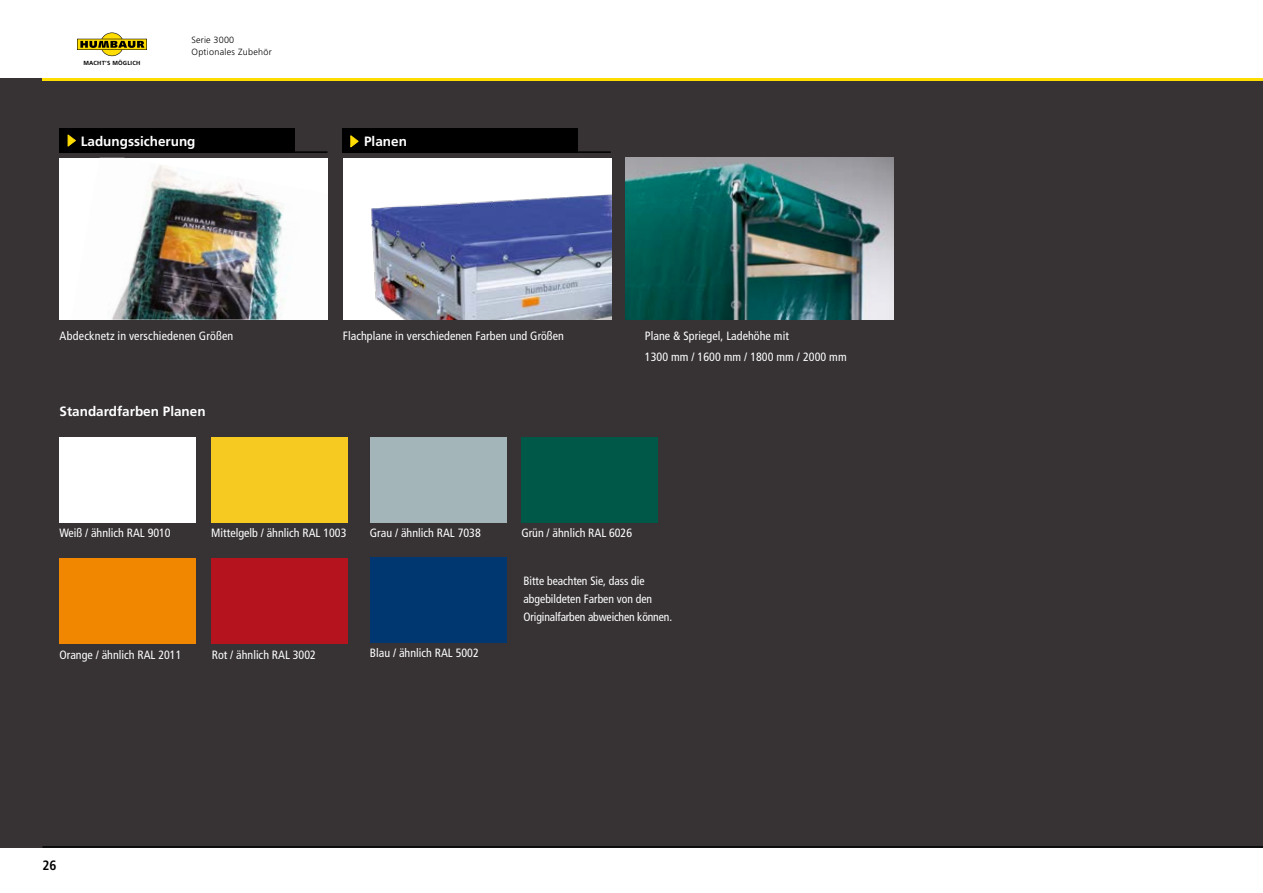
<style>
.page{position:relative;width:1263px;height:893px;background:#fff}
.page>*{position:absolute;margin:0;border:0;box-sizing:border-box;transform-origin:0 0}
.t1{font:13.5px "Frutiger LT 65 Bd";color:#fff}
.t2{font:13.5px "Frutiger LT 67 Bd Cn";color:#000}
.t3{font:12px/18px "Frutiger LT 57 Cn";color:#fff}
.t4{font:9px/12px "Frutiger LT 45 Lt";letter-spacing:.03em;color:#000}
.t5{font:700 5.85px "Frutiger";letter-spacing:.035em;color:#000}
</style>
<div class="page">
<div style="left:0;top:78px;width:1263px;height:770px;background:#373334"></div>
<img style="left:625px;top:158px;width:268px;height:162px">
<hr style="left:343px;top:151px;width:268px;height:2px;background:#000">
<img style="left:343px;top:158px;width:268px;height:162px">
<div style="left:343px;top:128px;width:235px;height:25px;background:#000"></div>
<svg style="left:350px;top:135px;width:9px;height:12px"></svg>
<div style="left:370px;top:437px;width:136px;height:85px;background:#a3b5b9"></div>
<div style="left:522px;top:437px;width:136px;height:85px;background:#005848"></div>
<div style="left:370px;top:558px;width:136px;height:85px;background:#003770"></div>
<div style="left:60px;top:437px;width:136px;height:85px;background:#fff"></div>
<div style="left:211px;top:437px;width:136px;height:85px;background:#f6ca21"></div>
<div style="left:60px;top:559px;width:136px;height:85px;background:#f18700"></div>
<div style="left:211px;top:559px;width:136px;height:85px;background:#b5131d"></div>
<hr style="left:60px;top:151px;width:267px;height:2px;background:#000">
<div style="left:60px;top:128px;width:235px;height:25px;background:#000"></div>
<svg style="left:68px;top:134px;width:8px;height:13px"></svg>
<div style="left:60px;top:158px;width:268px;height:162px;background:#fff"></div>
<img style="left:112px;top:165px;width:172px;height:155px">
<hr style="left:43px;top:846px;width:1220px;height:2px;background:#000">
<svg style="left:77px;top:33px;width:70px;height:23px"></svg>
<hr style="left:43px;top:78px;width:1220px;height:3px;background:#fd0">
<p class="t5" style="left:83px;top:59px;width:59px">MACHT’S MÖGLICH</p>
<p class="t4" style="left:192px;top:34px;width:82px">Serie 3000<br>Optionales Zubehör</p>
<p class="t1" style="left:81px;top:133px;width:116px">Ladungssicherung</p>
<p class="t1" style="left:364px;top:133px;width:44px">Planen</p>
<p class="t3" style="left:60px;top:327px;width:175px">Abdecknetz in verschiedenen Größen</p>
<p class="t1" style="left:60px;top:403px;width:148px">Standardfarben Planen</p>
<p class="t3" style="left:343px;top:327px;width:223px">Flachplane in verschiedenen Farben und Größen</p>
<p class="t3" style="left:645px;top:325px;width:203px;line-height:21px">Plane &amp; Spriegel, Ladehöhe mit<br>1300 mm / 1600 mm / 1800 mm / 2000 mm</p>
<p class="t3" style="left:60px;top:524px;width:113px">Weiß / ähnlich RAL 9010</p>
<p class="t3" style="left:211px;top:524px;width:137px">Mittelgelb / ähnlich RAL 1003</p>
<p class="t3" style="left:370px;top:524px;width:112px">Grau / ähnlich RAL 7038</p>
<p class="t3" style="left:521px;top:524px;width:112px">Grün / ähnlich RAL 6026</p>
<p class="t3" style="left:60px;top:646px;width:123px">Orange / ähnlich RAL 2011</p>
<p class="t3" style="left:212px;top:646px;width:106px">Rot / ähnlich RAL 3002</p>
<p class="t3" style="left:370px;top:644px;width:110px">Blau / ähnlich RAL 5002</p>
<p class="t3" style="left:524px;top:572px;width:150px">Bitte beachten Sie, dass die abgebildeten Farben von den<br>Originalfarben abweichen können.</p>
<p class="t2" style="left:43px;top:857px;width:16px">26</p>
</div>
